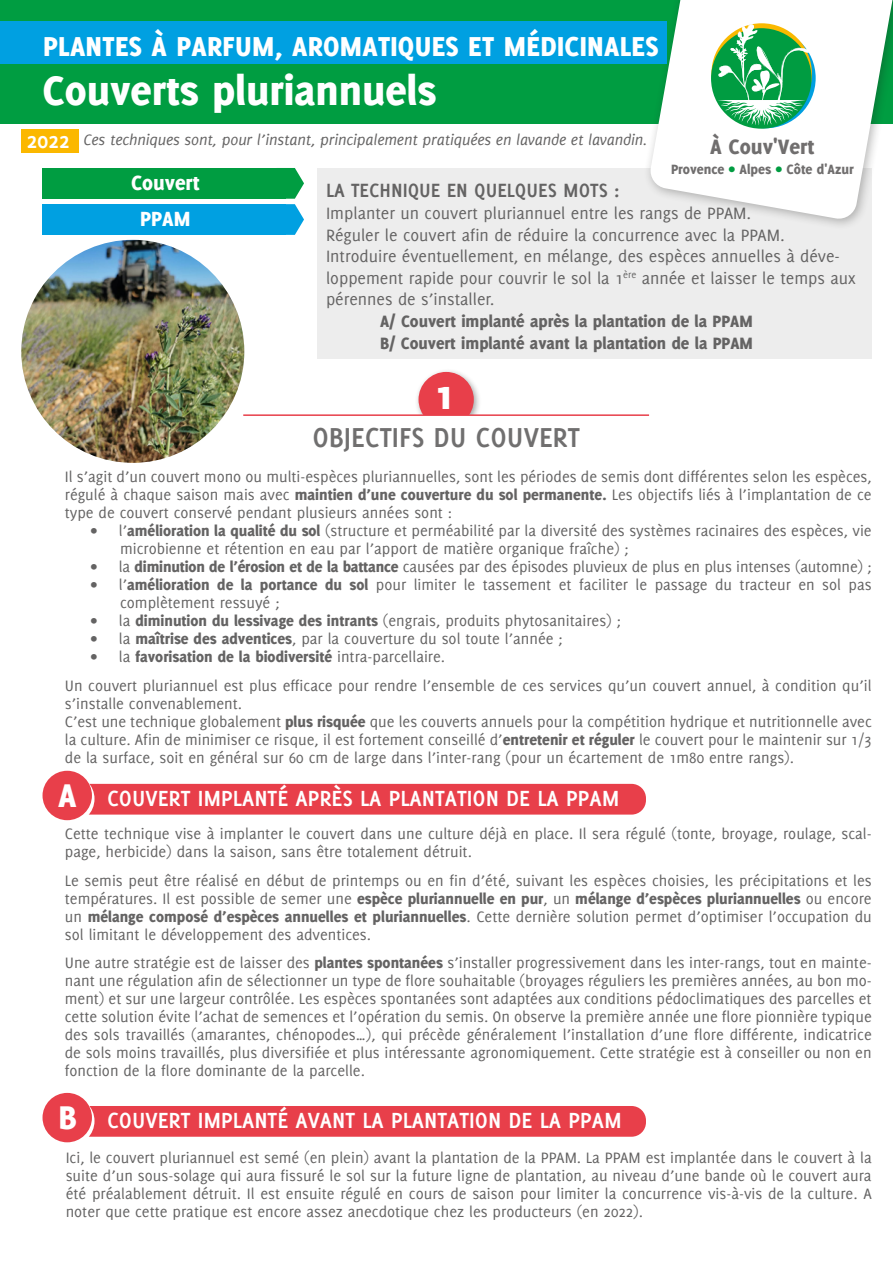
<style>
.page{position:relative;width:893px;height:1263px;background:#fff}
.page>*{position:absolute;margin:0;border:0;box-sizing:border-box;transform-origin:0 0}
.t1{font:800 45px "Delicious";color:#fff}
.t2{font:800 36px "Delicious";color:#fff}
.t3{font:800 30px "Delicious";letter-spacing:.01em;color:#fff}
.t4{font:700 30px "Delicious";color:#706f6f}
.t5{font:700 24px "Delicious";color:#fff}
.t6{font:800 22.8px "Delicious";color:#706e6e}
.t7{font:800 22.5px "Delicious";color:#fff}
.t8{font:700 21px "Delicious";color:#646363}
.t9{font:18px/21.6px "Delicious";color:#646363}
.t10{font:800 18px/21.6px "Delicious";color:#646363}
.t11{font:16.5px/18px "Delicious";color:#646363}
.t12{font:italic 16.5px "Delicious";letter-spacing:-.01em;color:#646363}
.t13{font:800 14.7px "Delicious";color:#706e6e}
.s1{color:#009c41}
.s2{font-weight:800}
</style>
<div class="page">
<div style="left:43px;top:168px;width:243px;height:31px;background:#009d41"></div>
<div style="left:0;top:0;width:893px;height:123px;background:#009d41"></div>
<div style="left:317px;top:168px;width:555px;height:190px;background:#ededed"></div>
<div style="left:644px;top:0;width:249px;height:230px;background:#1d1d1b;opacity:.3"></div>
<svg style="left:649px;top:0;width:244px;height:220px;fill:#fff"></svg>
<div style="left:711px;top:28px;width:100px;height:101px;background:#009c41;border-radius:50%"></div>
<svg style="left:718px;top:24px;width:93px;height:101px"></svg>
<div style="left:0;top:21px;width:667px;height:43px;background:#00a0e1"></div>
<div style="left:415px;top:368px;width:67px;height:67px;background:#1d1d1b;opacity:.4"></div>
<div style="left:418px;top:372px;width:56px;height:55px;background:#e83f4a;border-radius:50%"></div>
<div style="left:244px;top:415px;width:404px;height:38px;background:#fff"></div>
<hr style="left:243px;top:414px;width:406px;height:2px;background:#e83f4a">
<div style="left:43px;top:204px;width:243px;height:31px;background:#00a0e1"></div>
<svg style="left:286px;top:168px;width:18px;height:67px"></svg>
<div style="left:72px;top:784px;width:574px;height:30px;background:#e83f4a;border-radius:14px"></div>
<svg style="left:45px;top:774px;width:50px;height:50px"></svg>
<div style="left:43px;top:771px;width:49px;height:49px;background:#e83f4a;border-radius:50%"></div>
<div style="left:72px;top:1106px;width:574px;height:31px;background:#e83f4a;border-radius:14px"></div>
<svg style="left:45px;top:1096px;width:50px;height:50px"></svg>
<div style="left:43px;top:1093px;width:49px;height:49px;background:#e83f4a;border-radius:50%"></div>
<div style="left:21px;top:130px;width:58px;height:23px;background:#fbb800"></div>
<img style="left:21px;top:240px;width:223px;height:223px;border-radius:112px">
<h3 class="t3" style="left:43px;top:29px;width:617px">PLANTES À PARFUM, AROMATIQUES ET MÉDICINALES</h3>
<h1 class="t1" style="left:43px;top:64px;width:395px">Couverts pluriannuels</h1>
<h3 class="t5" style="left:27px;top:126px;width:45px">2022</h3>
<p class="t12" style="left:84px;top:130px;width:565px">Ces techniques sont, pour l’instant, principalement pratiquées en lavande et lavandin.</p>
<h3 class="t6" style="left:710px;top:133px;width:106px">À Couv'Vert</h3>
<p class="t13" style="left:671px;top:160px;width:184px">Provence <span class="s1">•</span> Alpes <span class="s1">•</span> Côte d'Azur</p>
<h3 class="t7" style="left:131px;top:170px;width:70px">Couvert</h3>
<p class="t8" style="left:326px;top:178px;width:295px">LA TECHNIQUE EN QUELQUES MOTS :</p>
<p class="t9" style="left:326px;top:202px;width:531px">Implanter un couvert pluriannuel entre les rangs de PPAM.<br>Réguler le couvert afin de réduire la concurrence avec la PPAM.<br>Introduire éventuellement, en mélange, des espèces annuelles à déve&shy;loppement rapide pour couvrir le sol la 1<sup>ère</sup> année et laisser le temps aux pérennes de s’installer.</p>
<p class="t10" style="left:380px;top:310px;width:374px">A/ Couvert implanté après la plantation de la PPAM<br>B/ Couvert implanté avant la plantation de la PPAM</p>
<h3 class="t7" style="left:140px;top:206px;width:52px">PPAM</h3>
<h1 class="t1" style="left:435px;top:368px;width:22px">1</h1>
<h3 class="t4" style="left:312px;top:420px;width:269px">OBJECTIFS DU COUVERT</h3>
<p class="t11" style="left:65px;top:468px;width:808px;text-align:justify">Il s’agit d’un couvert mono ou multi-espèces pluriannuelles, sont les périodes de semis dont différentes selon les espèces, régulé à chaque saison mais avec <span class="s2">maintien d’une couverture du sol permanente.</span> Les objectifs liés à l’implantation de ce type de couvert conservé pendant plusieurs années sont :</p>
<p class="t11" style="left:120px;top:522px;width:753px;text-indent:-30px">• l’<span class="s2">amélioration la qualité du sol</span> (structure et perméabilité par la diversité des systèmes racinaires des espèces, vie microbienne et rétention en eau par l’apport de matière organique fraîche) ;</p>
<p class="t11" style="left:90px;top:558px;width:783px">• la <span class="s2">diminution de l’érosion et de la battance</span> causées par des épisodes pluvieux de plus en plus intenses (automne) ;</p>
<p class="t11" style="left:120px;top:576px;width:753px;text-indent:-30px">• l’<span class="s2">amélioration de la portance du sol</span> pour limiter le tassement et faciliter le passage du tracteur en sol pas complètement ressuyé ;</p>
<p class="t11" style="left:90px;top:612px;width:532px">• la <span class="s2">diminution du lessivage des intrants</span> (engrais, produits phytosanitaires) ;</p>
<p class="t11" style="left:90px;top:630px;width:474px">• la <span class="s2">maîtrise des adventices</span>, par la couverture du sol toute l’année ;</p>
<p class="t11" style="left:65px;top:642px;width:808px;line-height:28.5px;text-indent:26px">• la <span class="s2">favorisation de la biodiversité</span> intra-parcellaire.<br>Un couvert pluriannuel est plus efficace pour rendre l’ensemble de ces services qu’un couvert annuel, à condition qu’il</p>
<p class="t11" style="left:65px;top:694px;width:808px">s’installe convenablement.<br>C’est une technique globalement <span class="s2">plus risquée</span> que les couverts annuels pour la compétition hydrique et nutritionnelle avec la culture. Afin de minimiser ce risque, il est fortement conseillé d’<span class="s2">entretenir et réguler</span> le couvert pour le maintenir sur 1/3 de la surface, soit en général sur 60 cm de large dans l’inter-rang (pour un écartement de 1m80 entre rangs).</p>
<h2 class="t2" style="left:58px;top:774px;width:20px">A</h2>
<h3 class="t5" style="left:107px;top:784px;width:514px">COUVERT IMPLANTÉ APRÈS LA PLANTATION DE LA PPAM</h3>
<p class="t11" style="left:65px;top:824px;width:808px">Cette technique vise à implanter le couvert dans une culture déjà en place. Il sera régulé (tonte, broyage, roulage, scal&shy;page, herbicide) dans la saison, sans être totalement détruit.</p>
<p class="t11" style="left:65px;top:871px;width:808px;text-align:justify">Le semis peut être réalisé en début de printemps ou en fin d’été, suivant les espèces choisies, les précipitations et les températures. Il est possible de semer une <span class="s2">espèce pluriannuelle en pur</span>, un <span class="s2">mélange d’espèces pluriannuelles</span> ou encore un <span class="s2">mélange composé d’espèces annuelles et pluriannuelles</span>. Cette dernière solution permet d’optimiser l’occupation du sol limitant le développement des adventices.</p>
<p class="t11" style="left:65px;top:953px;width:808px;text-align:justify">Une autre stratégie est de laisser des <span class="s2">plantes spontanées</span> s’installer progressivement dans les inter-rangs, tout en mainte&shy;nant une régulation afin de sélectionner un type de flore souhaitable (broyages réguliers les premières années, au bon mo&shy;ment) et sur une largeur contrôlée. Les espèces spontanées sont adaptées aux conditions pédoclimatiques des parcelles et cette solution évite l’achat de semences et l’opération du semis. On observe la première année une flore pionnière typique des sols travaillés (amarantes, chénopodes…), qui précède généralement l’installation d’une flore différente, indicatrice de sols moins travaillés, plus diversifiée et plus intéressante agronomiquement. Cette stratégie est à conseiller ou non en fonction de la flore dominante de la parcelle.</p>
<h2 class="t2" style="left:58px;top:1096px;width:20px">B</h2>
<h3 class="t5" style="left:107px;top:1106px;width:516px">COUVERT IMPLANTÉ AVANT LA PLANTATION DE LA PPAM</h3>
<p class="t11" style="left:66px;top:1148px;width:808px;text-align:justify">Ici, le couvert pluriannuel est semé (en plein) avant la plantation de la PPAM. La PPAM est implantée dans le couvert à la suite d’un sous-solage qui aura fissuré le sol sur la future ligne de plantation, au niveau d’une bande où le couvert aura été préalablement détruit. Il est ensuite régulé en cours de saison pour limiter la concurrence vis-à-vis de la culture. A noter que cette pratique est encore assez anecdotique chez les producteurs (en 2022).</p>
</div>
